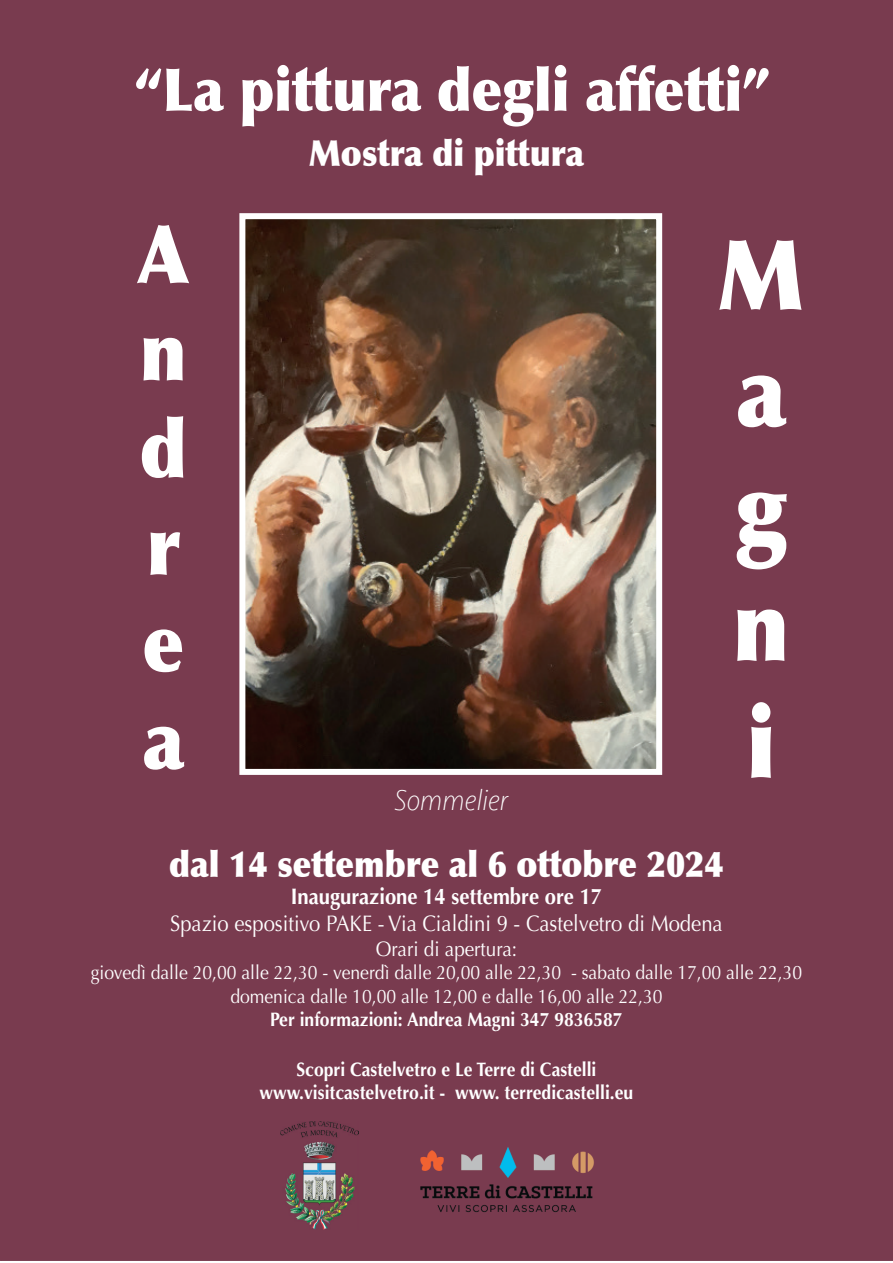
<style>
.page{position:relative;width:893px;height:1263px;background:#fff}
.page>*{position:absolute;margin:0;border:0;box-sizing:border-box;transform-origin:0 0}
.t1{font:900 97.5px/117px "Optima";color:#fff;scale:.9 1}
.t2{font:900 81px/97.2px "Optima";color:#fff;text-align:justify;scale:.9 1}
.t3{font:900 59.25px "Optima";color:#fff;scale:.9 1}
.t4{font:900 36px "Optima";color:#fff;scale:.9 1}
.t5{font:italic 200 30px "Seravek";color:#fff;scale:.9 1}
.t6{font:22.5px "Optima";color:#fff;scale:.9 1}
.t7{font:700 22.5px "Optima";color:#fff;scale:.9 1}
.t8{font:21px "Optima";color:#fff;scale:.9 1}
.t9{font:19.5px/23.4px "Optima";color:#fff;text-align:center;scale:.9 1}
.t10{font:700 19.5px/23.4px "Optima";color:#fff;text-align:center;scale:.9 1}
</style>
<div class="page">
<div style="left:0;top:0;width:893px;height:1261px;background:#793b4f"></div>
<img style="left:246px;top:220px;width:409px;height:548px">
<div style="left:239px;top:213px;width:423px;height:562px;border:6px solid #fff"></div>
<img style="left:281px;top:1122px;width:78px;height:108px">
<img style="left:392px;top:1131px;width:230px;height:89px">
<h3 class="t3" style="left:135px;top:54px;width:707px">“La pittura degli affetti”</h3>
<h3 class="t4" style="left:309px;top:131px;width:307px">Mostra di pittura</h3>
<h2 class="t2" style="left:137px;top:206px;width:60px">A n d r e a</h2>
<h3 class="t5" style="left:394px;top:783px;width:128px">Sommelier</h3>
<h1 class="t1" style="left:718px;top:217px;width:97px">M a g n i</h1>
<h3 class="t4" style="left:169px;top:842px;width:617px">dal 14 settembre al 6 ottobre 2024</h3>
<p class="t7" style="left:291px;top:883px;width:348px">Inaugurazione 14 settembre ore 17</p>
<p class="t6" style="left:170px;top:910px;width:615px">Spazio espositivo PAKE - Via Cialdini 9 - Castelvetro di Modena</p>
<p class="t8" style="left:376px;top:936px;width:159px">Orari di apertura:</p>
<p class="t9" style="left:91px;top:961px;width:792px">giovedì dalle 20,00 alle 22,30 - venerdì dalle 20,00 alle 22,30 - sabato dalle 17,00 alle 22,30 domenica dalle 10,00 alle 12,00 e dalle 16,00 alle 22,30</p>
<p class="t10" style="left:270px;top:1008px;width:393px">Per informazioni: Andrea Magni 347 9836587</p>
<p class="t10" style="left:260px;top:1057px;width:417px">Scopri Castelvetro e Le Terre di Castelli www.visitcastelvetro.it - www. terredicastelli.eu</p>
</div>
